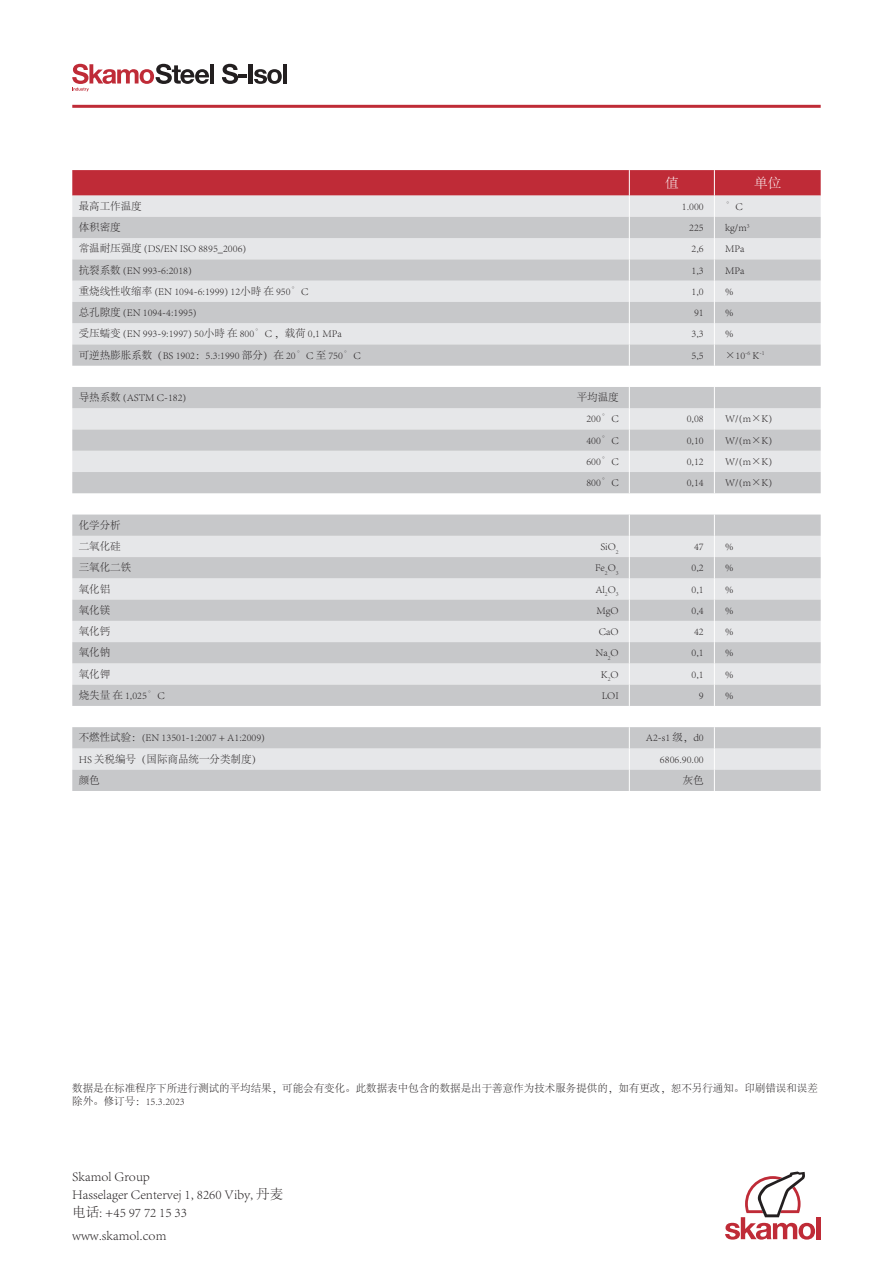
<style>
.page{position:relative;width:893px;height:1263px;background:#fff}
.page>*{position:absolute;margin:0;border:0;box-sizing:border-box;transform-origin:0 0}
.t1{font:300 13.5px/18px "Adobe Song Std";color:#231f20}
.t2{font:300 13.5px "Adobe Song Std";color:#fff}
.t3{font:300 10.5px/21.3px "Adobe Song Std";color:#231f20}
</style>
<div class="page">
<hr style="left:210px;top:64px;width:4px;height:19px;background:#231f20">
<svg style="left:222px;top:64px;width:25px;height:20px"></svg>
<hr style="left:249px;top:64px;width:4px;height:19px;background:#231f20">
<svg style="left:254px;top:69px;width:28px;height:15px"></svg>
<hr style="left:283px;top:64px;width:4px;height:19px;background:#231f20">
<svg style="left:72px;top:64px;width:137px;height:27px"></svg>
<hr style="left:72px;top:105px;width:749px;height:3px;background:#bf2b37">
<div style="left:816px;top:1217px;width:5px;height:22px;background:#bf2b37"></div>
<svg style="left:725px;top:1171px;width:90px;height:68px"></svg>
<svg style="left:72px;top:387px;width:749px;height:404px;background:#d8d9db"></svg>
<svg style="left:72px;top:170px;width:749px;height:196px;background:#d3c1c4"></svg>
<svg style="left:629px;top:387px;width:1px;height:106px"></svg>
<svg style="left:714px;top:387px;width:1px;height:106px"></svg>
<svg style="left:629px;top:514px;width:1px;height:192px"></svg>
<svg style="left:714px;top:514px;width:1px;height:192px"></svg>
<svg style="left:629px;top:727px;width:1px;height:64px"></svg>
<svg style="left:714px;top:727px;width:1px;height:64px"></svg>
<p class="t2" style="left:665px;top:175px;width:15px">值</p>
<p class="t2" style="left:754px;top:175px;width:28px">单位</p>
<p class="t3" style="left:79px;top:196px;width:65px">最高工作温度</p>
<p class="t3" style="left:682px;top:196px;width:23px">1.000</p>
<p class="t3" style="left:725px;top:196px;width:19px">°C</p>
<p class="t3" style="left:79px;top:217px;width:43px">体积密度</p>
<p class="t3" style="left:689px;top:217px;width:16px">225</p>
<p class="t3" style="left:725px;top:217px;width:26px">kg/m<sup>3</sup></p>
<p class="t3" style="left:79px;top:238px;width:169px">常温耐压强度 (DS/EN ISO 8895_2006)</p>
<p class="t3" style="left:692px;top:238px;width:14px">2,6</p>
<p class="t3" style="left:725px;top:238px;width:21px">MPa</p>
<p class="t3" style="left:79px;top:260px;width:115px">抗裂系数 (EN 993-6:2018)</p>
<p class="t3" style="left:692px;top:260px;width:14px">1,3</p>
<p class="t3" style="left:725px;top:260px;width:21px">MPa</p>
<p class="t3" style="left:79px;top:281px;width:231px">重烧线性收缩率 (EN 1094-6:1999) 12小時 在 950°C</p>
<p class="t3" style="left:692px;top:281px;width:14px">1,0</p>
<p class="t3" style="left:725px;top:281px;width:10px">%</p>
<p class="t3" style="left:79px;top:302px;width:120px">总孔隙度 (EN 1094-4:1995)</p>
<p class="t3" style="left:694px;top:302px;width:11px">91</p>
<p class="t3" style="left:725px;top:302px;width:10px">%</p>
<p class="t3" style="left:79px;top:323px;width:265px">受压蠕变 (EN 993-9:1997) 50小時 在 800°C ，载荷 0,1 MPa</p>
<p class="t3" style="left:692px;top:323px;width:14px">3,3</p>
<p class="t3" style="left:725px;top:323px;width:10px">%</p>
<p class="t3" style="left:79px;top:345px;width:283px">可逆热膨胀系数（BS 1902：5.3:1990 部分）在 20°C 至 750°C</p>
<p class="t3" style="left:692px;top:345px;width:14px">5,5</p>
<p class="t3" style="left:725px;top:345px;width:41px">×10<sup>-6</sup> K<sup>-1</sup></p>
<p class="t3" style="left:79px;top:387px;width:109px">导热系数 (ASTM C-182)</p>
<p class="t3" style="left:577px;top:387px;width:44px;text-align:right">平均温度<br>200°C</p>
<p class="t3" style="left:687px;top:408px;width:19px">0,08</p>
<p class="t3" style="left:725px;top:408px;width:49px">W/(m×K)</p>
<p class="t3" style="left:79px;top:515px;width:43px">化学分析二氧化硅</p>
<p class="t3" style="left:586px;top:430px;width:34px">400°C</p>
<p class="t3" style="left:687px;top:430px;width:19px">0,10</p>
<p class="t3" style="left:725px;top:430px;width:49px">W/(m×K)</p>
<p class="t3" style="left:586px;top:451px;width:34px">600°C</p>
<p class="t3" style="left:687px;top:451px;width:19px">0,12</p>
<p class="t3" style="left:725px;top:451px;width:49px">W/(m×K)</p>
<p class="t3" style="left:586px;top:472px;width:34px">800°C</p>
<p class="t3" style="left:687px;top:472px;width:19px">0,14</p>
<p class="t3" style="left:725px;top:472px;width:49px">W/(m×K)</p>
<p class="t3" style="left:600px;top:536px;width:20px">SiO<sub>2</sub></p>
<p class="t3" style="left:694px;top:536px;width:11px">47</p>
<p class="t3" style="left:725px;top:536px;width:10px">%</p>
<p class="t3" style="left:79px;top:557px;width:54px">三氧化二铁</p>
<p class="t3" style="left:595px;top:557px;width:25px">Fe<sub>2</sub>O<sub>3</sub></p>
<p class="t3" style="left:692px;top:557px;width:14px">0,2</p>
<p class="t3" style="left:725px;top:557px;width:10px">%</p>
<p class="t3" style="left:79px;top:578px;width:33px">氧化铝</p>
<p class="t3" style="left:595px;top:578px;width:25px">Al<sub>2</sub>O<sub>3</sub></p>
<p class="t3" style="left:692px;top:578px;width:14px">0,1</p>
<p class="t3" style="left:725px;top:578px;width:10px">%</p>
<p class="t3" style="left:79px;top:600px;width:33px">氧化镁</p>
<p class="t3" style="left:596px;top:600px;width:24px">MgO</p>
<p class="t3" style="left:692px;top:600px;width:14px">0,4</p>
<p class="t3" style="left:725px;top:600px;width:10px">%</p>
<p class="t3" style="left:79px;top:621px;width:33px">氧化钙</p>
<p class="t3" style="left:599px;top:621px;width:21px">CaO</p>
<p class="t3" style="left:694px;top:621px;width:11px">42</p>
<p class="t3" style="left:725px;top:621px;width:10px">%</p>
<p class="t3" style="left:79px;top:642px;width:33px">氧化钠</p>
<p class="t3" style="left:595px;top:642px;width:25px">Na<sub>2</sub>O</p>
<p class="t3" style="left:692px;top:642px;width:14px">0,1</p>
<p class="t3" style="left:725px;top:642px;width:10px">%</p>
<p class="t3" style="left:79px;top:663px;width:33px">氧化钾</p>
<p class="t3" style="left:601px;top:663px;width:19px">K<sub>2</sub>O</p>
<p class="t3" style="left:692px;top:663px;width:14px">0,1</p>
<p class="t3" style="left:725px;top:663px;width:10px">%</p>
<p class="t3" style="left:79px;top:685px;width:88px">烧失量 在 1,025°C</p>
<p class="t3" style="left:602px;top:685px;width:18px">LOI</p>
<p class="t3" style="left:699px;top:685px;width:6px">9</p>
<p class="t3" style="left:725px;top:685px;width:10px">%</p>
<p class="t3" style="left:79px;top:727px;width:188px">不燃性试验：(EN 13501-1:2007 + A1:2009)</p>
<p class="t3" style="left:646px;top:727px;width:59px">A2-s1 级，d0</p>
<p class="t3" style="left:79px;top:749px;width:185px">HS 关税编号（国际商品统一分类制度）</p>
<p class="t3" style="left:660px;top:749px;width:45px">6806.90.00</p>
<p class="t3" style="left:79px;top:770px;width:22px">颜色</p>
<p class="t3" style="left:683px;top:770px;width:22px">灰色</p>
<p class="t3" style="left:72px;top:1081px;width:747px;line-height:13.5px">数据是在标准程序下所进行测试的平均结果，可能会有变化。此数据表中包含的数据是出于善意作为技术服务提供的，如有更改，恕不另行通知。印刷错误和误差除外。修订号：15.3.2023</p>
<p class="t1" style="left:72px;top:1168px;width:212px">Skamol Group<br>Hasselager Centervej 1, 8260 Viby, 丹麦电话: +45 97 72 15 33</p>
<p class="t1" style="left:72px;top:1226px;width:96px">www.skamol.com</p>
</div>
